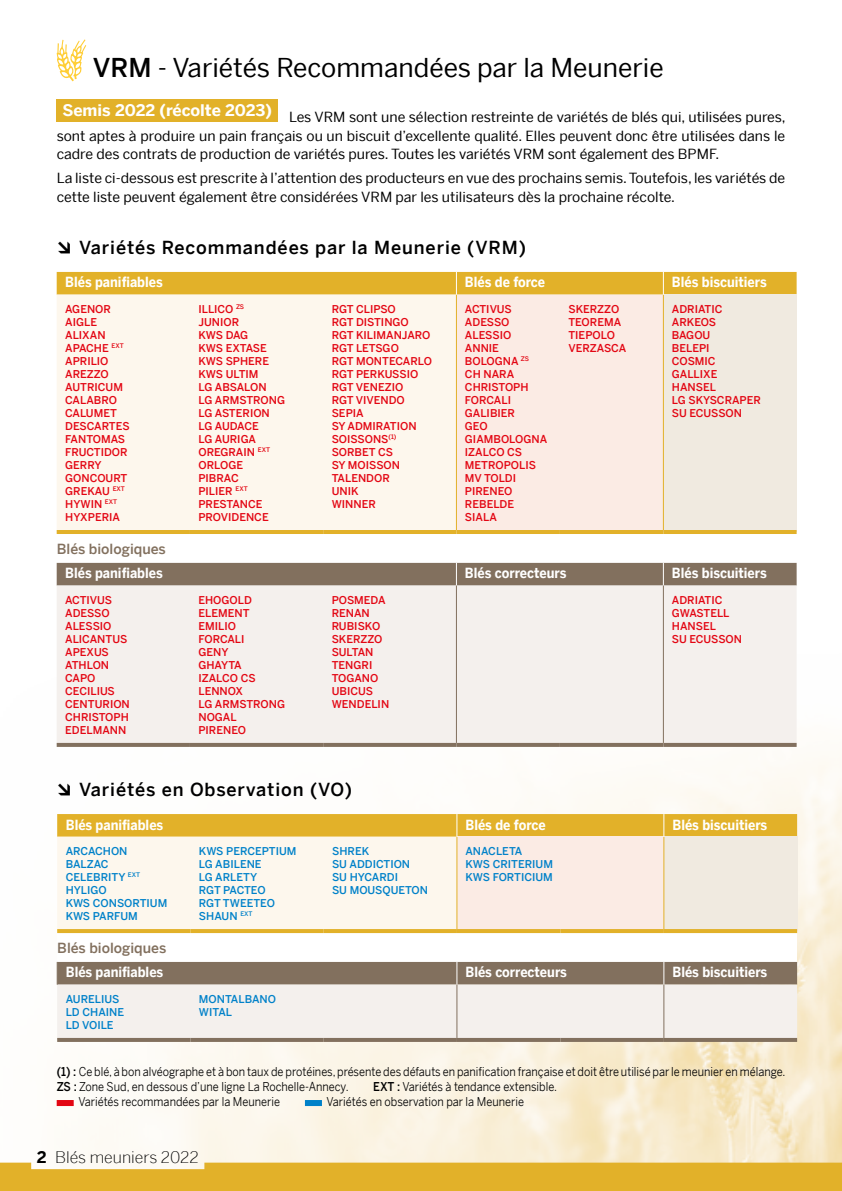
<style>
.page{position:relative;width:842px;height:1191px;background:#fff}
.page>*{position:absolute;margin:0;border:0;box-sizing:border-box;transform-origin:0 0}
.t1{font:26px "Benton Sans";color:#000}
.t2{font:500 18px "Benton Sans";letter-spacing:.05em;color:#000}
.t3{font:700 16px "Benton Sans";letter-spacing:-.005em;color:#fff}
.t4{font:300 16px "Benton Sans";color:#000}
.t5{font:14px/18.6px "Benton Sans";color:#000;text-align:justify}
.t6{font:700 14px "Benton Sans";color:#fff;scale:.9 1}
.t7{font:500 14px "Benton Sans";color:#82705e}
.t8{font:12.2px/15.2px "Benton Sans";color:#000;scale:.9 1}
.t9{font:500 10.8px/13px "Benton Sans";color:#e30613}
.t10{font:500 10.8px/13px "Benton Sans";color:#0081c9}
.s1{font-weight:500}
.s2{font-weight:700}
</style>
<div class="page">
<img style="left:56px;top:577px;width:786px;height:585px">
<svg style="left:0;top:1162px;width:842px;height:29px;background:#e3b536"></svg>
<svg style="left:56px;top:39px;width:30px;height:42px"></svg>
<div style="left:57px;top:1100px;width:17px;height:6px;background:#e30613"></div>
<div style="left:305px;top:1100px;width:17px;height:6px;background:#0081c9"></div>
<div style="left:57px;top:99px;width:221px;height:23px;background:#e2b129"></div>
<div style="left:57px;top:295px;width:399px;height:235px;background:#fdf7ed"></div>
<div style="left:457px;top:295px;width:206px;height:235px;background:#fbebe4"></div>
<div style="left:663px;top:295px;width:134px;height:237px;background:#f0eae0"></div>
<div style="left:57px;top:585px;width:740px;height:158px;background:#f4f0ed"></div>
<hr style="left:456px;top:295px;width:1px;height:235px;background:#e2b129">
<hr style="left:663px;top:295px;width:1px;height:235px;background:#e2b129">
<div style="left:57px;top:272px;width:740px;height:23px;background:#e2b129"></div>
<div style="left:57px;top:563px;width:740px;height:22px;background:#82705e"></div>
<hr style="left:456px;top:585px;width:1px;height:158px;background:#82705e">
<hr style="left:663px;top:585px;width:1px;height:158px;background:#82705e">
<hr style="left:57px;top:743px;width:133px;height:4px;background:#82705e">
<hr style="left:190px;top:743px;width:133px;height:4px;background:#82705e">
<hr style="left:323px;top:743px;width:133px;height:4px;background:#82705e">
<hr style="left:456px;top:743px;width:104px;height:4px;background:#82705e">
<hr style="left:560px;top:743px;width:103px;height:4px;background:#82705e">
<hr style="left:663px;top:743px;width:134px;height:4px;background:#82705e">
<hr style="left:57px;top:530px;width:133px;height:4px;background:#e2b129">
<hr style="left:190px;top:530px;width:133px;height:4px;background:#e2b129">
<hr style="left:323px;top:530px;width:133px;height:4px;background:#e2b129">
<hr style="left:456px;top:530px;width:104px;height:4px;background:#e2b129">
<hr style="left:560px;top:530px;width:103px;height:4px;background:#e2b129">
<hr style="left:663px;top:530px;width:134px;height:4px;background:#e2b129">
<div style="left:57px;top:931px;width:740px;height:31px;background:#fff"></div>
<div style="left:57px;top:984px;width:740px;height:54px;background:#f4f0ed"></div>
<svg style="left:57px;top:814px;width:740px;height:115px;background:#f5e4c2"></svg>
<div style="left:57px;top:962px;width:740px;height:22px;background:#82705e"></div>
<hr style="left:57px;top:1038px;width:133px;height:4px;background:#82705e">
<hr style="left:190px;top:1038px;width:134px;height:4px;background:#82705e">
<hr style="left:324px;top:1038px;width:133px;height:4px;background:#82705e">
<hr style="left:457px;top:1038px;width:103px;height:4px;background:#82705e">
<hr style="left:560px;top:1038px;width:104px;height:4px;background:#82705e">
<hr style="left:664px;top:1038px;width:133px;height:4px;background:#82705e">
<hr style="left:456px;top:984px;width:1px;height:54px;background:#82705e">
<hr style="left:663px;top:984px;width:1px;height:54px;background:#82705e">
<svg style="left:57px;top:929px;width:133px;height:4px"></svg>
<svg style="left:190px;top:929px;width:134px;height:4px"></svg>
<svg style="left:324px;top:929px;width:133px;height:4px"></svg>
<hr style="left:457px;top:929px;width:103px;height:4px;background:#e2b129">
<hr style="left:560px;top:929px;width:104px;height:4px;background:#e2b129">
<hr style="left:664px;top:929px;width:133px;height:4px;background:#e2b129">
<h1 class="t1" style="left:93px;top:52px;width:572px"><span class="s1">VRM</span> - Variétés Recommandées par la Meunerie</h1>
<h3 class="t3" style="left:62px;top:100px;width:211px">Semis 2022 (récolte 2023)</h3>
<p class="t5" style="left:57px;top:108px;width:730px;text-indent:232px">Les VRM sont une sélection restreinte de variétés de blés qui, utilisées pures, sont aptes à produire un pain français ou un biscuit d’excellente qualité. Elles peuvent donc être utilisées dans le cadre des contrats de production de variétés pures. Toutes les variétés VRM sont également des BPMF.</p>
<p class="t5" style="left:57px;top:169px;width:730px">La liste ci-dessous est prescrite à l’attention des producteurs en vue des prochains semis. Toutefois, les variétés de cette liste peuvent également être considérées VRM par les utilisateurs dès la prochaine récolte.</p>
<h2 class="t2" style="left:57px;top:236px;width:471px">→ Variétés Recommandées par la Meunerie (VRM)</h2>
<p class="t6" style="left:65px;top:273px;width:110px">Blés panifiables</p>
<p class="t6" style="left:465px;top:273px;width:91px">Blés de force</p>
<p class="t6" style="left:672px;top:273px;width:107px">Blés biscuitiers</p>
<p class="t9" style="left:65px;top:302px;width:66px">AGENOR<br>AIGLE<br>ALIXAN<br>APACHE <sup>EXT<br></sup>APRILIO<br>AREZZO<br>AUTRICUM<br>CALABRO<br>CALUMET<br>DESCARTES<br>FANTOMAS<br>FRUCTIDOR<br>GERRY<br>GONCOURT<br>GREKAU <sup>EXT<br></sup>HYWIN <sup>EXT<br></sup>HYXPERIA</p>
<p class="t9" style="left:198px;top:302px;width:88px">ILLICO <sup>ZS<br></sup>JUNIOR<br>KWS DAG<br>KWS EXTASE<br>KWS SPHERE<br>KWS ULTIM<br>LG ABSALON<br>LG ARMSTRONG<br>LG ASTERION<br>LG AUDACE<br>LG AURIGA<br>OREGRAIN <sup>EXT<br></sup>ORLOGE<br>PIBRAC<br>PILIER <sup>EXT<br></sup>PRESTANCE<br>PROVIDENCE</p>
<p class="t9" style="left:332px;top:302px;width:102px">RGT CLIPSO<br>RGT DISTINGO<br>RGT KILIMANJARO<br>RGT LETSGO<br>RGT MONTECARLO<br>RGT PERKUSSIO<br>RGT VENEZIO<br>RGT VIVENDO<br>SEPIA<br>SY ADMIRATION<br>SOISSONS<sup>(1)<br></sup>SORBET CS<br>SY MOISSON<br>TALENDOR<br>UNIK<br>WINNER</p>
<p class="t9" style="left:465px;top:302px;width:84px">ACTIVUS<br>ADESSO<br>ALESSIO<br>ANNIE<br>BOLOGNA <sup>ZS<br></sup>CH NARA<br>CHRISTOPH<br>FORCALI<br>GALIBIER<br>GEO<br>GIAMBOLOGNA<br>IZALCO CS<br>METROPOLIS<br>MV TOLDI<br>PIRENEO<br>REBELDE<br>SIALA</p>
<p class="t9" style="left:568px;top:302px;width:59px">SKERZZO<br>TEOREMA<br>TIEPOLO<br>VERZASCA</p>
<p class="t9" style="left:672px;top:302px;width:91px">ADRIATIC<br>ARKEOS<br>BAGOU<br>BELEPI<br>COSMIC<br>GALLIXE<br>HANSEL<br>LG SKYSCRAPER<br>SU ECUSSON</p>
<p class="t7" style="left:57px;top:540px;width:111px">Blés biologiques</p>
<p class="t6" style="left:65px;top:564px;width:110px">Blés panifiables</p>
<p class="t6" style="left:465px;top:564px;width:114px">Blés correcteurs</p>
<p class="t6" style="left:672px;top:564px;width:107px">Blés biscuitiers</p>
<p class="t9" style="left:65px;top:593px;width:66px">ACTIVUS<br>ADESSO<br>ALESSIO<br>ALICANTUS<br>APEXUS<br>ATHLON<br>CAPO<br>CECILIUS<br>CENTURION<br>CHRISTOPH<br>EDELMANN</p>
<p class="t9" style="left:198px;top:593px;width:88px">EHOGOLD<br>ELEMENT<br>EMILIO<br>FORCALI<br>GENY<br>GHAYTA<br>IZALCO CS<br>LENNOX<br>LG ARMSTRONG<br>NOGAL<br>PIRENEO</p>
<p class="t9" style="left:332px;top:593px;width:59px">POSMEDA<br>RENAN<br>RUBISKO<br>SKERZZO<br>SULTAN<br>TENGRI<br>TOGANO<br>UBICUS<br>WENDELIN</p>
<p class="t9" style="left:672px;top:593px;width:72px">ADRIATIC<br>GWASTELL<br>HANSEL<br>SU ECUSSON</p>
<h2 class="t2" style="left:57px;top:778px;width:297px">→ Variétés en Observation (VO)</h2>
<p class="t6" style="left:66px;top:815px;width:110px">Blés panifiables</p>
<p class="t6" style="left:465px;top:815px;width:91px">Blés de force</p>
<p class="t6" style="left:672px;top:815px;width:107px">Blés biscuitiers</p>
<p class="t10" style="left:66px;top:844px;width:103px">ARCACHON<br>BALZAC<br>CELEBRITY <sup>EXT<br></sup>HYLIGO<br>KWS CONSORTIUM<br>KWS PARFUM</p>
<p class="t10" style="left:199px;top:844px;width:99px">KWS PERCEPTIUM<br>LG ABILENE<br>LG ARLETY<br>RGT PACTEO<br>RGT TWEETEO<br>SHAUN <sup>EXT</sup></p>
<p class="t10" style="left:332px;top:844px;width:97px">SHREK<br>SU ADDICTION<br>SU HYCARDI<br>SU MOUSQUETON</p>
<p class="t10" style="left:465px;top:844px;width:89px">ANACLETA<br>KWS CRITERIUM<br>KWS FORTICIUM</p>
<p class="t7" style="left:57px;top:939px;width:111px">Blés biologiques</p>
<p class="t6" style="left:66px;top:963px;width:110px">Blés panifiables</p>
<p class="t6" style="left:465px;top:963px;width:114px">Blés correcteurs</p>
<p class="t6" style="left:672px;top:963px;width:107px">Blés biscuitiers</p>
<p class="t10" style="left:66px;top:992px;width:60px">AURELIUS<br>LD CHAINE<br>LD VOILE</p>
<p class="t10" style="left:199px;top:992px;width:79px">MONTALBANO<br>WITAL</p>
<p class="t8" style="left:57px;top:1063px;width:811px"><span class="s1">(1) :</span> Ce blé, à bon alvéographe et à bon taux de protéines, présente des défauts en panification française et doit être utilisé par le meunier en mélange.<br><span class="s1">ZS :</span> Zone Sud, en dessous d’une ligne La Rochelle-Annecy.</p>
<p class="t8" style="left:373px;top:1078px;width:206px"><span class="s1">EXT :</span> Variétés à tendance extensible.</p>
<p class="t8" style="left:78px;top:1094px;width:226px">Variétés recommandées par la Meunerie</p>
<p class="t8" style="left:327px;top:1094px;width:221px">Variétés en observation par la Meunerie</p>
<h3 class="t4" style="left:37px;top:1147px;width:163px"><span class="s2">2</span> Blés meuniers 2022</h3>
</div>
